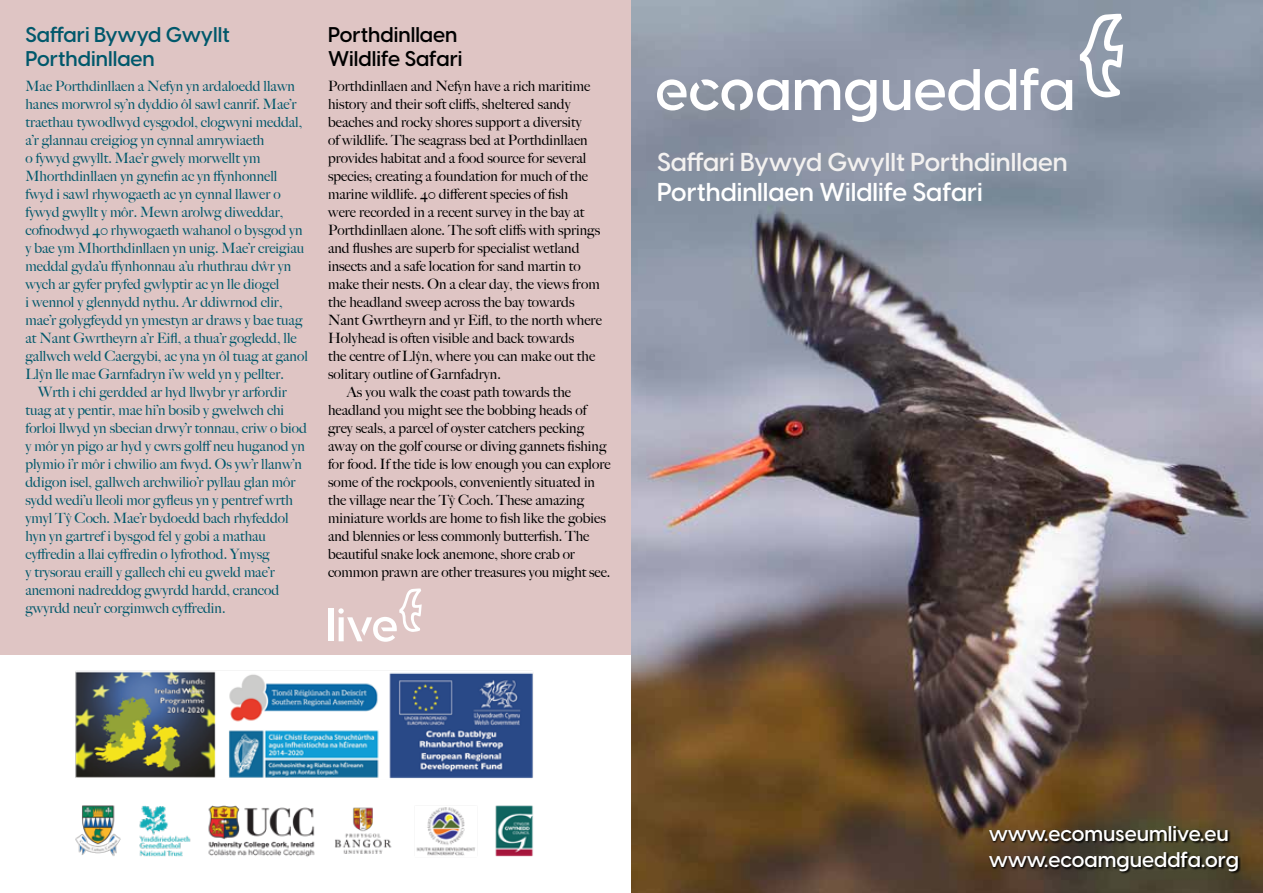
<style>
.page{position:relative;width:1263px;height:893px;background:#fff}
.page>*{position:absolute;margin:0;border:0;box-sizing:border-box;transform-origin:0 0}
.t1{font:600 25.5px "Visby CF";color:#f3f1f0}
.t2{font:600 25.5px "Visby CF";color:#fff}
.t3{font:600 21px/25.8px "Visby CF";color:#fff}
.t4{font:600 21px/24px "Visby CF";color:#00586b}
.t5{font:600 21px/24px "Visby CF";color:#000}
.t6{font:500 14.25px/18px "Big Caslon";color:#00586b}
.t7{font:500 14.25px "Big Caslon";color:#000}
</style>
<div class="page">
<div style="left:0;top:0;width:631px;height:655px;background:#dfc5c4"></div>
<img style="left:631px;top:0;width:632px;height:893px">
<img style="left:75px;top:670px;width:458px;height:187px">
<svg style="left:795px;top:79px;width:81px;height:43px"></svg>
<svg style="left:883px;top:68px;width:189px;height:43px"></svg>
<svg style="left:657px;top:79px;width:132px;height:32px"></svg>
<svg style="left:1080px;top:14px;width:43px;height:83px"></svg>
<div style="left:328px;top:608px;width:5px;height:33px;background:#fff"></div>
<svg style="left:338px;top:588px;width:84px;height:54px"></svg>
<svg style="left:988px;top:826px;width:253px;height:48px"></svg>
<h2 class="t4" style="left:26px;top:23px;width:206px">Saffari Bywyd Gwyllt<br>Porthdinllaen</h2>
<p class="t6" style="left:26px;top:76px;width:284px">Mae Porthdinllaen a Nefyn yn ardaloedd llawn hanes morwrol sy’n dyddio ôl sawl canrif. Mae’r traethau tywodlwyd cysgodol, clogwyni meddal, a’r glannau creigiog yn cynnal amrywiaeth<br>o fywyd gwyllt. Mae’r gwely morwellt ym Mhorthdinllaen yn gynefin ac yn ffynhonnell fwyd i sawl rhywogaeth ac yn cynnal llawer o fywyd gwyllt y môr. Mewn arolwg diweddar, cofnodwyd 40 rhywogaeth wahanol o bysgod yn y bae ym Mhorthdinllaen yn unig. Mae’r creigiau meddal gyda’u ffynhonnau a’u rhuthrau dŵr yn wych ar gyfer pryfed gwlyptir ac yn lle diogel<br>i wennol y glennydd nythu. Ar ddiwrnod clir, mae’r golygfeydd yn ymestyn ar draws y bae tuag at Nant Gwrtheyrn a’r Eifl, a thua’r gogledd, lle gallwch weld Caergybi, ac yna yn ôl tuag at ganol Llŷn lle mae Garnfadryn i’w weld yn y pellter.</p>
<p class="t6" style="left:26px;top:382px;width:283px;text-indent:13px">Wrth i chi gerdded ar hyd llwybr yr arfordir tuag at y pentir, mae hi’n bosib y gwelwch chi forloi llwyd yn sbecian drwy’r tonnau, criw o biod y môr yn pigo ar hyd y cwrs golff neu huganod yn plymio i’r môr i chwilio am fwyd. Os yw’r llanw’n ddigon isel, gallwch archwilio’r pyllau glan môr sydd wedi’u lleoli mor gyfleus yn y pentref wrth ymyl Tŷ Coch. Mae’r bydoedd bach rhyfeddol hyn yn gartref i bysgod fel y gobi a mathau cyffredin a llai cyffredin o lyfrothod. Ymysg<br>y trysorau eraill y gallech chi eu gweld mae’r anemoni nadreddog gwyrdd hardd, crancod gwyrdd neu’r corgimwch cyffredin.</p>
<h2 class="t5" style="left:328px;top:23px;width:136px">Porthdinllaen<br>Wildlife Safari</h2>
<p class="t7" style="left:328px;top:74px;width:264px">Porthdinllaen and Nefyn have a rich maritime</p>
<p class="t7" style="left:328px;top:92px;width:244px">history and their soft cliffs, sheltered sandy</p>
<p class="t7" style="left:328px;top:110px;width:255px">beaches and rocky shores support a diversity</p>
<p class="t7" style="left:328px;top:128px;width:261px">of wildlife. The seagrass bed at Porthdinllaen</p>
<p class="t7" style="left:328px;top:146px;width:260px">provides habitat and a food source for several</p>
<p class="t7" style="left:328px;top:164px;width:261px">species; creating a foundation for much of the</p>
<p class="t7" style="left:328px;top:182px;width:242px">marine wildlife. 40 different species of fish</p>
<p class="t7" style="left:328px;top:200px;width:258px">were recorded in a recent survey in the bay at</p>
<p class="t7" style="left:328px;top:218px;width:273px">Porthdinllaen alone. The soft cliffs with springs</p>
<p class="t7" style="left:328px;top:236px;width:253px">and flushes are superb for specialist wetland</p>
<p class="t7" style="left:328px;top:254px;width:254px">insects and a safe location for sand martin to</p>
<p class="t7" style="left:328px;top:272px;width:273px">make their nests. On a clear day, the views from</p>
<p class="t7" style="left:328px;top:290px;width:248px">the headland sweep across the bay towards</p>
<p class="t7" style="left:328px;top:308px;width:275px">Nant Gwrtheyrn and yr Eifl, to the north where</p>
<p class="t7" style="left:328px;top:326px;width:247px">Holyhead is often visible and back towards</p>
<p class="t7" style="left:328px;top:344px;width:269px">the centre of Llŷn, where you can make out the</p>
<p class="t7" style="left:328px;top:362px;width:174px">solitary outline of Garnfadryn.</p>
<p class="t7" style="left:347px;top:380px;width:226px">As you walk the coast path towards the</p>
<p class="t7" style="left:328px;top:398px;width:260px">headland you might see the bobbing heads of</p>
<p class="t7" style="left:328px;top:416px;width:258px">grey seals, a parcel of oyster catchers pecking</p>
<p class="t7" style="left:328px;top:434px;width:280px">away on the golf course or diving gannets fishing</p>
<p class="t7" style="left:328px;top:452px;width:284px">for food. If the tide is low enough you can explore</p>
<p class="t7" style="left:328px;top:470px;width:268px">some of the rockpools, conveniently situated in</p>
<p class="t7" style="left:328px;top:488px;width:258px">the village near the Tŷ Coch. These amazing</p>
<p class="t7" style="left:328px;top:506px;width:279px">miniature worlds are home to fish like the gobies</p>
<p class="t7" style="left:328px;top:524px;width:263px">and blennies or less commonly butterfish. The</p>
<p class="t7" style="left:328px;top:542px;width:248px">beautiful snake lock anemone, shore crab or</p>
<p class="t7" style="left:328px;top:560px;width:284px">common prawn are other treasures you might see.</p>
<h1 class="t1" style="left:657px;top:146px;width:412px">Saffari Bywyd Gwyllt Porthdinllaen</h1>
<h1 class="t2" style="left:657px;top:176px;width:327px">Porthdinllaen Wildlife Safari</h1>
<h2 class="t3" style="left:989px;top:821px;width:252px">www.ecomuseumlive.eu www.ecoamgueddfa.org</h2>
</div>
